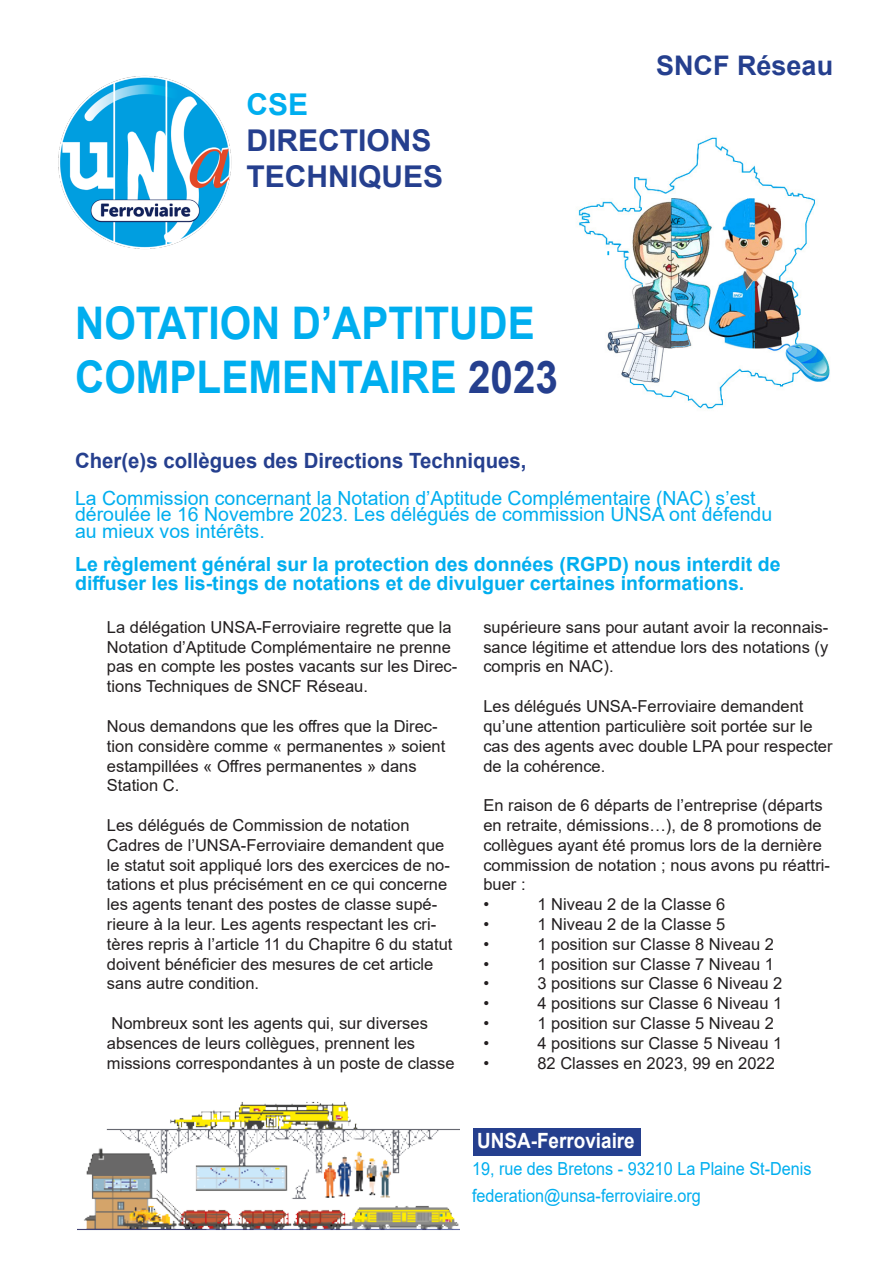
<style>
.page{position:relative;width:893px;height:1263px;background:#fff}
.page>*{position:absolute;margin:0;border:0;box-sizing:border-box;transform-origin:0 0}
.t1{font:700 45px "Arial";color:#00aeef;scale:.9 1}
.t2{font:700 30px "Arial";color:#253f8e}
.t3{font:700 30px "Arial";color:#00aeef}
.t4{font:700 27px "Arial";color:#253f8e}
.t5{font:700 21px "Arial";color:#253f8e}
.t6{font:700 21px "Arial";color:#fff;scale:.9 1}
.t7{font:19.5px/16.5px "Arial";color:#00aeef}
.t8{font:700 19.5px/19.8px "Arial";color:#00aeef}
.t9{font:18px "Arial";color:#00aeef;scale:.9 1}
.t10{font:16.5px/19.8px "Arial";color:#231f20}
.s1{color:#253f8e}
</style>
<div class="page">
<img style="left:578px;top:137px;width:252px;height:272px">
<div style="left:473px;top:1128px;width:167px;height:27px;background:#253f8e"></div>
<img style="left:77px;top:1101px;width:383px;height:130px">
<img style="left:58px;top:76px;width:174px;height:173px">
<p class="t3" style="left:247px;top:84px;width:63px">CSE</p>
<p class="t2" style="left:247px;top:120px;width:187px">DIRECTIONS</p>
<p class="t2" style="left:247px;top:156px;width:198px">TECHNIQUES</p>
<p class="t1" style="left:75px;top:291px;width:512px">NOTATION D’APTITUDE</p>
<p class="t1" style="left:75px;top:345px;width:538px">COMPLEMENTAIRE <span class="s1">2023</span></p>
<p class="t4" style="left:656px;top:47px;width:179px">SNCF Réseau</p>
<p class="t5" style="left:75px;top:445px;width:453px">Cher(e)s collègues des Directions Techniques,</p>
<p class="t7" style="left:75px;top:489px;width:699px">La Commission concernant la Notation d’Aptitude Complémentaire (NAC) s’est déroulée le 16 Novembre 2023. Les délégués de commission UNSA ont défendu au mieux vos intérêts.</p>
<p class="t8" style="left:75px;top:554px;width:707px">Le règlement général sur la protection des données (RGPD) nous interdit de diffuser les lis-tings de notations et de divulguer certaines informations.</p>
<p class="t10" style="left:107px;top:617px;width:352px">La délégation UNSA-Ferroviaire regrette que la Notation d’Aptitude Complémentaire ne prenne pas en compte les postes vacants sur les Direc&shy;tions Techniques de SNCF Réseau.</p>
<p class="t10" style="left:107px;top:716px;width:340px">Nous demandons que les offres que la Direc&shy;tion considère comme « permanentes » soient estampillées « Offres permanentes » dans Station C.</p>
<p class="t10" style="left:107px;top:815px;width:347px">Les délégués de Commission de notation Cadres de l’UNSA-Ferroviaire demandent que le statut soit appliqué lors des exercices de no&shy;tations et plus précisément en ce qui concerne les agents tenant des postes de classe supé&shy;rieure à la leur. Les agents respectant les cri&shy;tères repris à l’article 11 du Chapitre 6 du statut doivent bénéficier des mesures de cet article sans autre condition.</p>
<p class="t10" style="left:107px;top:1013px;width:349px">Nombreux sont les agents qui, sur diverses absences de leurs collègues, prennent les missions correspondantes à un poste de classe</p>
<p class="t10" style="left:483px;top:617px;width:346px;text-align:justify">supérieure sans pour autant avoir la reconnais&shy;sance légitime et attendue lors des notations (y compris en NAC).</p>
<p class="t10" style="left:483px;top:696px;width:351px">Les délégués UNSA-Ferroviaire demandent qu’une attention particulière soit portée sur le cas des agents avec double LPA pour respecter de la cohérence.</p>
<p class="t10" style="left:483px;top:795px;width:348px">En raison de 6 départs de l’entreprise (départs en retraite, démissions…), de 8 promotions de collègues ayant été promus lors de la dernière commission de notation ; nous avons pu réattri&shy;buer :</p>
<p class="t10" style="left:483px;top:894px;width:7px">•</p>
<p class="t10" style="left:537px;top:894px;width:190px">1 Niveau 2 de la Classe 6</p>
<p class="t10" style="left:483px;top:914px;width:7px">•</p>
<p class="t10" style="left:537px;top:914px;width:190px">1 Niveau 2 de la Classe 5</p>
<p class="t10" style="left:483px;top:934px;width:7px">•</p>
<p class="t10" style="left:537px;top:934px;width:238px">1 position sur Classe 8 Niveau 2</p>
<p class="t10" style="left:483px;top:954px;width:7px">•</p>
<p class="t10" style="left:537px;top:954px;width:238px">1 position sur Classe 7 Niveau 1</p>
<p class="t10" style="left:483px;top:973px;width:7px">•</p>
<p class="t10" style="left:537px;top:973px;width:246px">3 positions sur Classe 6 Niveau 2</p>
<p class="t10" style="left:483px;top:993px;width:7px">•</p>
<p class="t10" style="left:537px;top:993px;width:246px">4 positions sur Classe 6 Niveau 1</p>
<p class="t10" style="left:483px;top:1013px;width:7px">•</p>
<p class="t10" style="left:537px;top:1013px;width:238px">1 position sur Classe 5 Niveau 2</p>
<p class="t10" style="left:483px;top:1033px;width:7px">•</p>
<p class="t10" style="left:537px;top:1033px;width:246px">4 positions sur Classe 5 Niveau 1</p>
<p class="t10" style="left:483px;top:1053px;width:7px">•</p>
<p class="t10" style="left:537px;top:1053px;width:239px">82 Classes en 2023, 99 en 2022</p>
<p class="t6" style="left:477px;top:1126px;width:177px">UNSA-Ferroviaire</p>
<p class="t9" style="left:472px;top:1157px;width:379px">19, rue des Bretons - 93210 La Plaine St-Denis</p>
<p class="t9" style="left:472px;top:1183px;width:256px">federation@unsa-ferroviaire.org</p>
</div>
